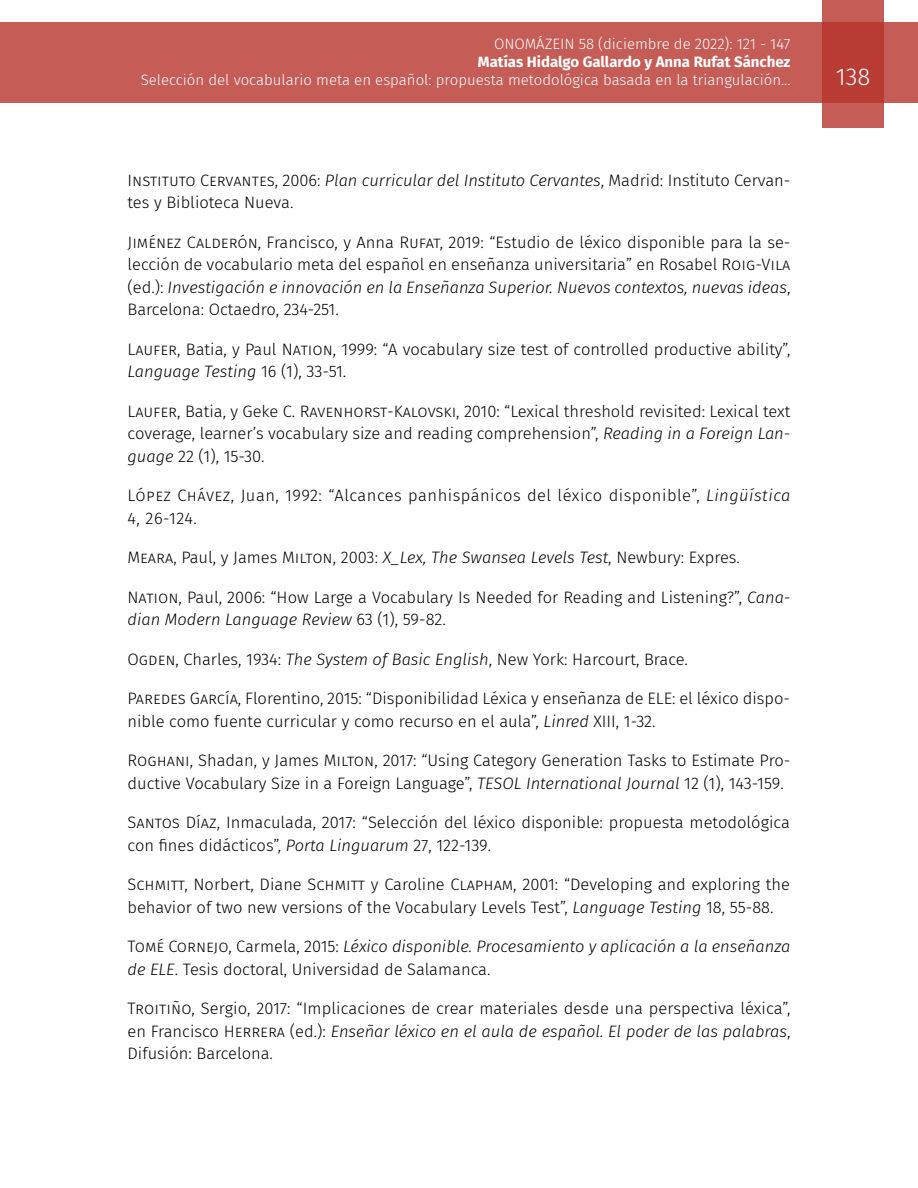
<style>
.page{position:relative;width:918px;height:1188px;background:#fff}
.page>*{position:absolute;margin:0;border:0;box-sizing:border-box;transform-origin:0 0}
.t1{font:300 24px "Fira Sans";color:#fff}
.t2{font:300 16.5px/22.5px "Fira Sans";color:#000}
.t3{font:300 16.5px/22.5px "Fira Sans";letter-spacing:.03em;color:#000}
.t4{font:300 15px "Fira Sans";color:#fff}
.t5{font:700 15px "Fira Sans";color:#fff}
.s1{font-style:italic}
</style>
<div class="page">
<div style="left:0;top:23px;width:918px;height:80px;background:#c55c56"></div>
<svg style="left:822px;top:0;width:62px;height:128px;background:#bd4740"></svg>
<p class="t4" style="left:494px;top:34px;width:298px">ONOMÁZEIN 58 (diciembre de 2022): 121 - 147</p>
<p class="t5" style="left:478px;top:50px;width:314px">Matías Hidalgo Gallardo y Anna Rufat Sánchez</p>
<p class="t4" style="left:141px;top:70px;width:651px">Selección del vocabulario meta en español: propuesta metodológica basada en la triangulación...</p>
<h1 class="t1" style="left:836px;top:60px;width:36px">138</h1>
<p class="t2" style="left:128px;top:168px;width:664px">Instituto Cervantes, 2006: <span class="s1">Plan curricular del Instituto Cervantes</span>, Madrid: Instituto Cervan&shy;tes y Biblioteca Nueva.</p>
<p class="t2" style="left:128px;top:230px;width:664px;text-align:justify">Jiménez Calderón, Francisco, y Anna Rufat, 2019: “Estudio de léxico disponible para la se&shy;lección de vocabulario meta del español en enseñanza universitaria” en Rosabel Roig-Vila (ed.): <span class="s1">Investigación e innovación en la Enseñanza Superior. Nuevos contextos, nuevas ideas</span>, Barcelona: Octaedro, 234-251.</p>
<p class="t2" style="left:128px;top:337px;width:664px">Laufer, Batia, y Paul Nation, 1999: “A vocabulary size test of controlled productive ability”,<br><span class="s1">Language Testing</span> 16 (1), 33-51.</p>
<p class="t2" style="left:128px;top:399px;width:664px;text-align:justify">Laufer, Batia, y Geke C. Ravenhorst-Kalovski, 2010: “Lexical threshold revisited: Lexical text coverage, learner’s vocabulary size and reading comprehension”, <span class="s1">Reading in a Foreign Lan&shy;guage</span> 22 (1), 15-30.</p>
<p class="t3" style="left:128px;top:484px;width:664px">López Chávez, Juan, 1992: “Alcances panhispánicos del léxico disponible”, <span class="s1">Lingüística<br></span>4, 26-124.</p>
<p class="t2" style="left:128px;top:546px;width:614px">Meara, Paul, y James Milton, 2003: <span class="s1">X_Lex, The Swansea Levels Test</span>, Newbury: Expres.</p>
<p class="t2" style="left:128px;top:585px;width:664px">Nation, Paul, 2006: “How Large a Vocabulary Is Needed for Reading and Listening?”, <span class="s1">Cana&shy;dian Modern Language Review</span> 63 (1), 59-82.</p>
<p class="t2" style="left:128px;top:647px;width:562px">Ogden, Charles, 1934: <span class="s1">The System of Basic English</span>, New York: Harcourt, Brace.</p>
<p class="t2" style="left:128px;top:687px;width:664px">Paredes García, Florentino, 2015: “Disponibilidad Léxica y enseñanza de ELE: el léxico dispo&shy;nible como fuente curricular y como recurso en el aula”, <span class="s1">Linred</span> XIII, 1-32.</p>
<p class="t2" style="left:128px;top:749px;width:664px">Roghani, Shadan, y James Milton, 2017: “Using Category Generation Tasks to Estimate Pro&shy;ductive Vocabulary Size in a Foreign Language”, <span class="s1">TESOL International Journal</span> 12 (1), 143-159.</p>
<p class="t2" style="left:128px;top:811px;width:664px">Santos Díaz, Inmaculada, 2017: “Selección del léxico disponible: propuesta metodológica con fines didácticos”, <span class="s1">Porta Linguarum</span> 27, 122-139.</p>
<p class="t2" style="left:128px;top:873px;width:664px">Schmitt, Norbert, Diane Schmitt y Caroline Clapham, 2001: “Developing and exploring the behavior of two new versions of the Vocabulary Levels Test”, <span class="s1">Language Testing</span> 18, 55-88.</p>
<p class="t2" style="left:128px;top:935px;width:664px">Tomé Cornejo, Carmela, 2015: <span class="s1">Léxico disponible. Procesamiento y aplicación a la enseñanza de ELE</span>. Tesis doctoral, Universidad de Salamanca.</p>
<p class="t2" style="left:128px;top:997px;width:665px;text-align:justify">Troitiño, Sergio, 2017: “Implicaciones de crear materiales desde una perspectiva léxica”, en Francisco Herrera (ed.): <span class="s1">Enseñar léxico en el aula de español. El poder de las palabras</span>, Difusión: Barcelona.</p>
</div>
